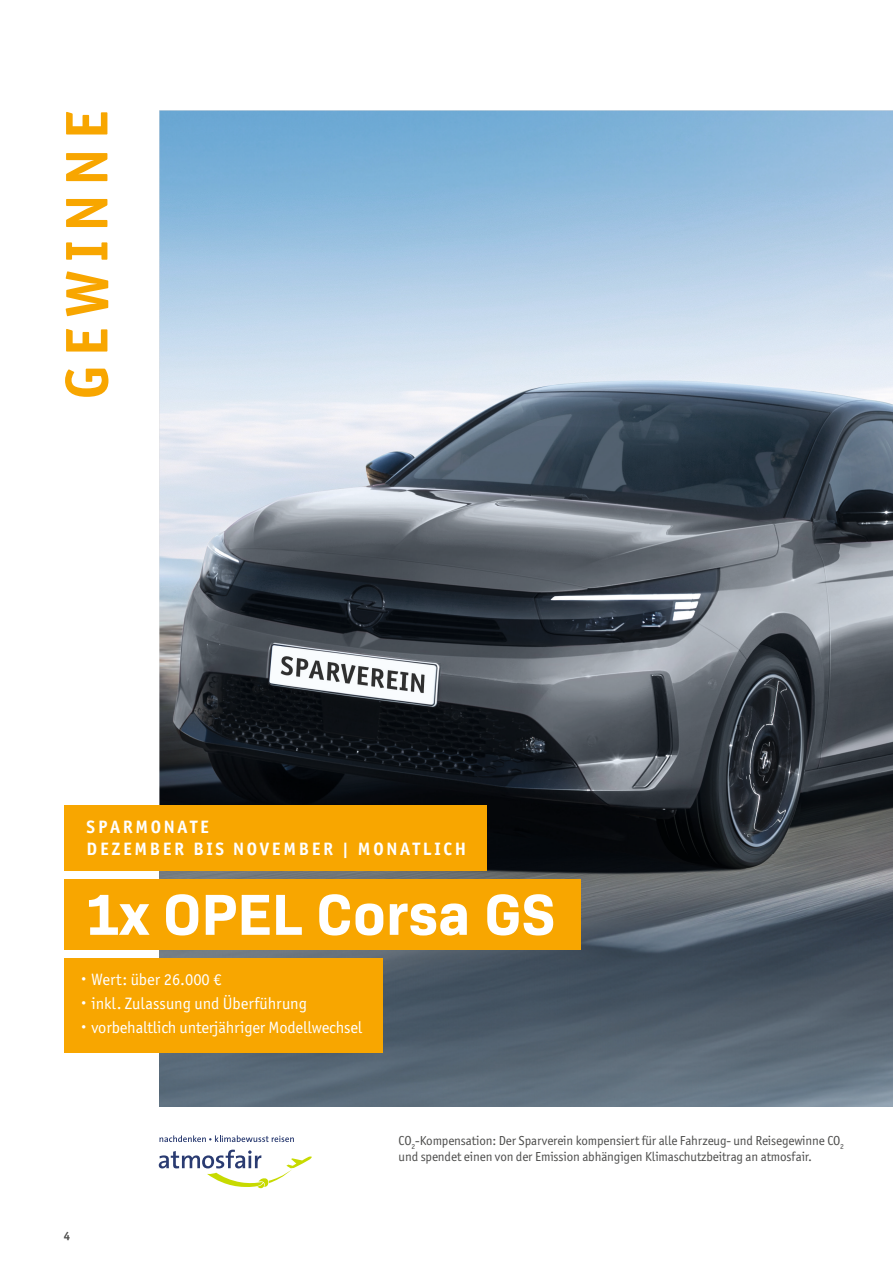
<style>
.page{position:relative;width:893px;height:1263px;background:#fff}
.page>*{position:absolute;margin:0;border:0;box-sizing:border-box;transform-origin:0 0}
.t1{font:700 60.3px "Officina Sans ITC Pro";letter-spacing:.15em;color:#f8a600}
.t2{font:700 58.8px "Bio Sans";color:#fff}
.t3{font:700 18px/21.6px "Officina Sans ITC Pro";letter-spacing:.15em;color:#fff}
.t4{font:16.5px "Officina Sans ITC Pro";letter-spacing:-.01em;color:#fff}
.t5{font:13.05px/15.8px "Officina Sans ITC Pro";letter-spacing:-.01em;color:#4d4d4c}
.t6{font:700 12px "Officina Sans ITC Pro";color:#4d4d4c}
.s1{font-size:12px}
</style>
<div class="page">
<img style="left:159px;top:111px;width:734px;height:744px">
<img style="left:159px;top:855px;width:734px;height:252px">
<div style="left:64px;top:958px;width:319px;height:94px;background:#f8a600"></div>
<div style="left:64px;top:879px;width:516px;height:70px;background:#f8a600"></div>
<svg style="left:159px;top:1135px;width:135px;height:7px"></svg>
<svg style="left:159px;top:1149px;width:153px;height:39px"></svg>
<div style="left:64px;top:805px;width:422px;height:66px;background:#f8a600"></div>
<h1 class="t1" style="left:49px;top:399px;width:290px;rotate:-90deg">GEWINNE</h1>
<h3 class="t3" style="left:87px;top:816px;width:381px">SPARMONATE<br>DEZEMBER BIS NOVEMBER | MONATLICH</h3>
<h2 class="t2" style="left:85px;top:869px;width:472px">1x OPEL Corsa GS</h2>
<p class="t4" style="left:81px;top:969px;width:142px"><span class="s1">•</span> Wert: über 26.000 €</p>
<p class="t4" style="left:81px;top:993px;width:228px"><span class="s1">•</span> inkl. Zulassung und Überführung</p>
<p class="t4" style="left:81px;top:1017px;width:283px"><span class="s1">•</span> vorbehaltlich unterjähriger Modellwechsel</p>
<p class="t6" style="left:64px;top:1228px;width:8px">4</p>
<p class="t5" style="left:399px;top:1132px;width:447px">CO<sub>2</sub>-Kompensation: Der Sparverein kompensiert für alle Fahrzeug- und Reisegewinne CO<sub>2 </sub>und spendet einen von der Emission abhängigen Klimaschutzbeitrag an atmosfair.</p>
</div>
